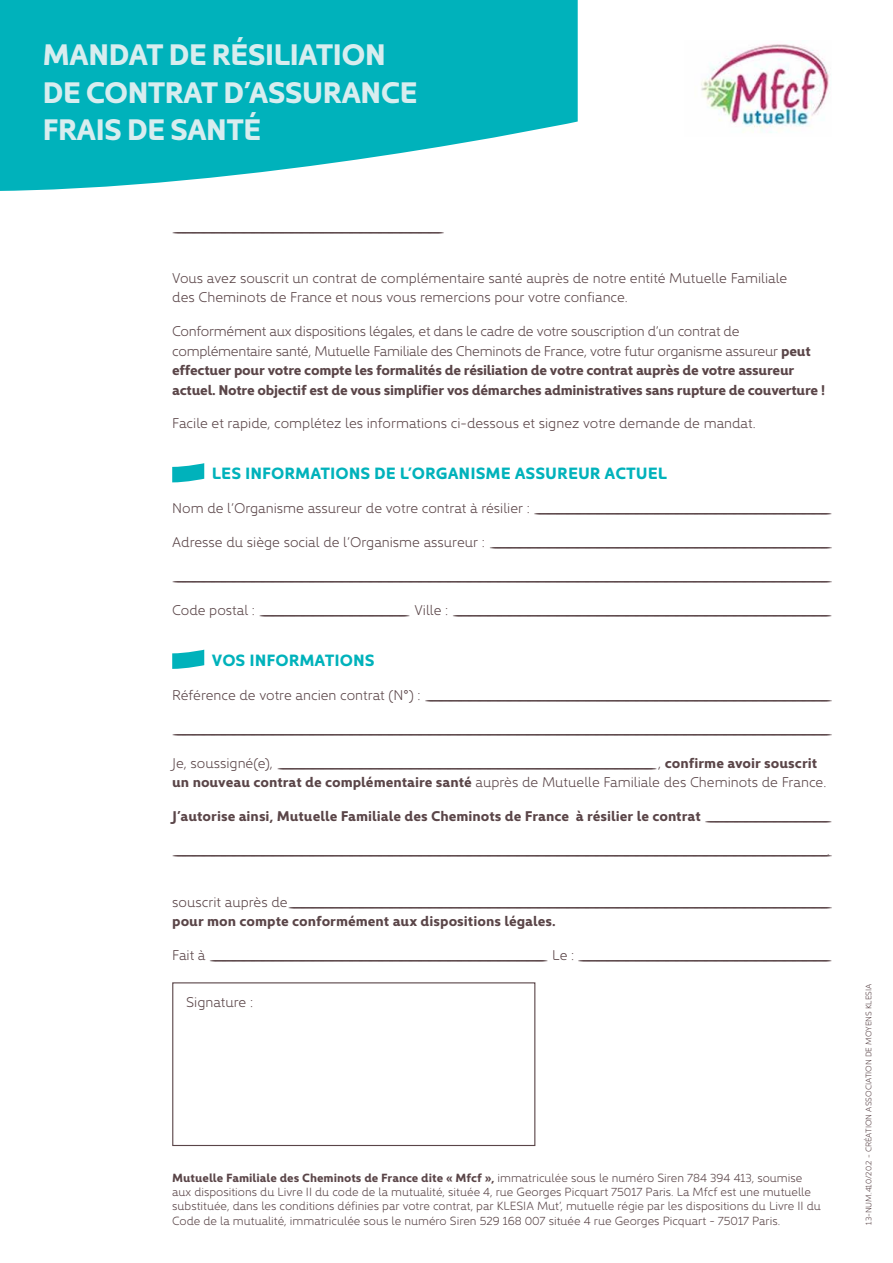
<style>
.page{position:relative;width:893px;height:1263px;background:#fff}
.page>*{position:absolute;margin:0;border:0;box-sizing:border-box;transform-origin:0 0}
.t1{font:700 30px/37.5px "Kyrial Display Pro";letter-spacing:-.03em;color:#d8edef}
.TEXTE{font:700 16.5px "Kyrial Display Pro";color:#00b2bb}
.TEXTE-2{font:700 14.25px/19.5px "Kyrial Display Pro";letter-spacing:-.02em;color:#5a4548}
.TEXTE-3{font:300 14.25px/19.5px "Kyrial Display Pro";color:#5a4548}
.TEXTE-4{font:700 14.25px "Kyrial Display Pro";color:#5a4548}
.TEXTE-5{font:300 12px/14.4px "Kyrial Display Pro";color:#5a4548}
.TEXTE-6{font:300 8.25px "Kyrial Display Pro";color:#5a4548}
.s1{font-weight:300}
.s2{font-size:14.25px}
.s3{font-weight:700;font-size:14.25px}
.s4{font-weight:700}
</style>
<div class="page">
<svg style="left:172px;top:463px;width:32px;height:19px"></svg>
<svg style="left:172px;top:650px;width:32px;height:19px"></svg>
<div style="left:172px;top:982px;width:363px;height:164px;border:1px solid #5a4548"></div>
<svg style="left:0;top:0;width:578px;height:191px;background:#23bcc4"></svg>
<img style="left:701px;top:44px;width:128px;height:89px">
<p class="t1" style="left:43px;top:34px;width:377px">MANDAT DE RÉSILIATION<br>DE CONTRAT D’ASSURANCE<br>FRAIS DE SANTÉ</p>
<p class="TEXTE-5" style="left:172px;top:219px;width:274px">________________________________________________________________________________________________________________________________________________________________________________________________</p>
<p class="TEXTE-3" style="left:172px;top:267px;width:617px">Vous avez souscrit un contrat de complémentaire santé auprès de notre entité Mutuelle Familiale des Cheminots de France et nous vous remercions pour votre confiance.</p>
<p class="TEXTE-2" style="left:172px;top:320px;width:654px"><span class="s1">Conformément aux dispositions légales, et dans le cadre de votre souscription d’un contrat de complémentaire santé, Mutuelle Familiale des Cheminots de France, votre futur organisme assureur</span> peut effectuer pour votre compte les formalités de résiliation de votre contrat auprès de votre assureur actuel. Notre objectif est de vous simplifier vos démarches administratives sans rupture de couverture !</p>
<p class="TEXTE-3" style="left:172px;top:412px;width:585px">Facile et rapide, complétez les informations ci-dessous et signez votre demande de mandat.</p>
<p class="TEXTE" style="left:212px;top:462px;width:457px">LES INFORMATIONS DE L’ORGANISME ASSUREUR ACTUEL</p>
<p class="TEXTE-5" style="left:172px;top:501px;width:662px"><span class="s2">N o m d e l ’ O r g a n i s m e a s s u r e u r d e v o t r e c o n t r a t à r é s i l i e r :</span> ___________________________________________________________________________________________________________________________________________________________________________________________________________________</p>
<p class="TEXTE-5" style="left:172px;top:535px;width:662px"><span class="s2">A d r e s s e d u s i è g e s o c i a l d e l ’ O r g a n i s m e a s s u r e u r :</span> ___________________________________________________________________________________________________________________________________________________________________________________________________________________________________________________</p>
<p class="TEXTE-5" style="left:172px;top:569px;width:662px">_______________________________________________________________________________________________________________________________________________________________________________________________________________________________________________________________________________________________________________________________________________________________________________________________________________________________________________________________________________________</p>
<p class="TEXTE-5" style="left:172px;top:602px;width:662px"><span class="s2">C o d e p o s t a l :</span> _________________________________________________________________________________________________________ <span class="s2">V i l l e :</span> _____________________________________________________________________________________________________________________________________________________________________________________________________________________________________________________________________________</p>
<p class="TEXTE" style="left:212px;top:648px;width:164px">VOS INFORMATIONS</p>
<p class="TEXTE-5" style="left:172px;top:687px;width:662px"><span class="s2">R é f é r e n c e d e v o t r e a n c i e n c o n t r a t ( N ° ) :</span> _________________________________________________________________________________________________________________________________________________________________________________________________________________________________________________________________________________________________</p>
<p class="TEXTE-5" style="left:172px;top:721px;width:662px">_______________________________________________________________________________________________________________________________________________________________________________________________________________________________________________________________________________________________________________________________________________________________________________________________________________________________________________________________________________________</p>
<p class="TEXTE-5" style="left:172px;top:755px;width:647px"><span class="s2">J e , s o u s s i g n é ( e ) ,</span> _____________________________________________________________________________________________________________________________________________________________________________________________________________________________________________________________________________ <span class="s2">,</span> <span class="s3">c o n f i r m e a v o i r s o u s c r i t</span></p>
<p class="TEXTE-3" style="left:172px;top:771px;width:656px"><span class="s4">un nouveau contrat de complémentaire santé</span> auprès de Mutuelle Familiale des Cheminots de France.</p>
<p class="TEXTE-5" style="left:172px;top:808px;width:662px"><span class="s3">J ’ a u t o r i s e a i n s i , M u t u e l l e F a m i l i a l e d e s C h e m i n o t s d e F r a n c e à r é s i l i e r l e c o n t r a t</span> ________________________________________________________________________________________</p>
<p class="TEXTE-5" style="left:172px;top:842px;width:662px">_______________________________________________________________________________________________________________________________________________________________________________________________________________________________________________________________________________________________________________________________________________________________________________________________________________________________________________________________________________________.</p>
<p class="TEXTE-5" style="left:172px;top:894px;width:662px"><span class="s2">s o u s c r i t a u p r è s d e</span> ___________________________________________________________________________________________________________________________________________________________________________________________________________________________________________________________________________________________________________________________________________________________________________________________________</p>
<p class="TEXTE-4" style="left:172px;top:911px;width:385px">pour mon compte conformément aux dispositions légales.</p>
<p class="TEXTE-5" style="left:172px;top:948px;width:662px"><span class="s2">F a i t à</span> ________________________________________________________________________________________________________________________________________________________________________________________________________________________________________________ <span class="s2">L e :</span> ___________________________________________________________________________________________________________________________________________________________________________________</p>
<p class="TEXTE-3" style="left:186px;top:991px;width:69px">Signature :</p>
<p class="TEXTE-5" style="left:172px;top:1169px;width:650px"><span class="s4">Mutuelle Familiale des Cheminots de France dite « Mfcf »,</span> immatriculée sous le numéro Siren 784 394 413, soumise aux dispositions du Livre II du code de la mutualité, située 4, rue Georges Picquart 75017 Paris. La Mfcf est une mutuelle substituée, dans les conditions définies par votre contrat, par KLESIA Mut’, mutuelle régie par les dispositions du Livre II du Code de la mutualité, immatriculée sous le numéro Siren 529 168 007 située 4 rue Georges Picquart - 75017 Paris.</p>
<p class="TEXTE-6" style="left:862px;top:1225px;width:243px;rotate:-90deg">13-NUM.410/20.2 - CRÉATION ASSOCIATION DE MOYENS KLESIA</p>
</div>
